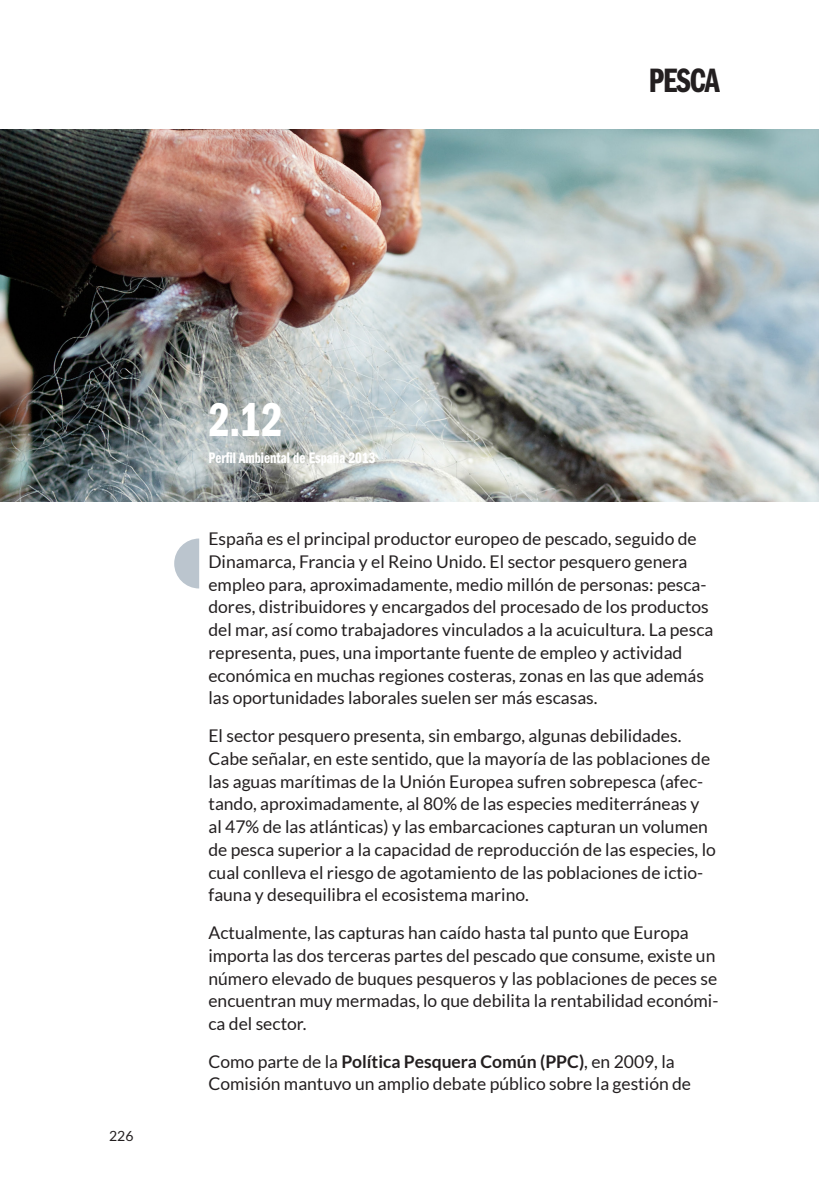
<style>
.page{position:relative;width:819px;height:1191px;background:#fff}
.page>*{position:absolute;margin:0;border:0;box-sizing:border-box;transform-origin:0 0}
.t1{font:49px "ITC Franklin Gothic Std Dm Cp";color:#fff}
.Titulo_Capitulo{font:35px "ITC Franklin Gothic Std Dm Cp";letter-spacing:-.03em;color:#231f20}
.Cuerpo_texto{font:17.5px/22.8px "Lato";color:#231f20}
.t2{font:15.75px "ITC Franklin Gothic Std Dm Cp";color:#fff}
.t3{font:14px "Lato";color:#231f20}
.s1{font-weight:700}
</style>
<div class="page">
<img style="left:0;top:129px;width:819px;height:372px">
<svg style="left:174px;top:538px;width:25px;height:50px"></svg>
<p class="Titulo_Capitulo" style="left:648px;top:61px;width:72px">PESCA</p>
<p class="t3" style="left:109px;top:1127px;width:26px">226</p>
<p class="t1" style="left:208px;top:392px;width:75px">2.12</p>
<p class="t2" style="left:208px;top:449px;width:168px">Perfil Ambiental de España 2013</p>
<p class="Cuerpo_texto" style="left:208px;top:527px;width:506px">España es el principal productor europeo de pescado, seguido de Dinamarca, Francia y el Reino Unido. El sector pesquero genera empleo para, aproximadamente, medio millón de personas: pesca&shy;dores, distribuidores y encargados del procesado de los productos del mar, así como trabajadores vinculados a la acuicultura. La pesca representa, pues, una importante fuente de empleo y actividad económica en muchas regiones costeras, zonas en las que además las oportunidades laborales suelen ser más escasas.</p>
<p class="Cuerpo_texto" style="left:208px;top:724px;width:509px">El sector pesquero presenta, sin embargo, algunas debilidades.<br>Cabe señalar, en este sentido, que la mayoría de las poblaciones de las aguas marítimas de la Unión Europea sufren sobrepesca (afec&shy;tando, aproximadamente, al 80% de las especies mediterráneas y al 47% de las atlánticas) y las embarcaciones capturan un volumen de pesca superior a la capacidad de reproducción de las especies, lo cual conlleva el riesgo de agotamiento de las poblaciones de ictio&shy;fauna y desequilibra el ecosistema marino.</p>
<p class="Cuerpo_texto" style="left:208px;top:921px;width:511px">Actualmente, las capturas han caído hasta tal punto que Europa importa las dos terceras partes del pescado que consume, existe un número elevado de buques pesqueros y las poblaciones de peces se encuentran muy mermadas, lo que debilita la rentabilidad económi&shy;ca del sector.</p>
<p class="Cuerpo_texto" style="left:208px;top:1049px;width:484px">Como parte de la <span class="s1">Política Pesquera Común (PPC)</span>, en 2009, la<br>Comisión mantuvo un amplio debate público sobre la gestión de</p>
</div>
